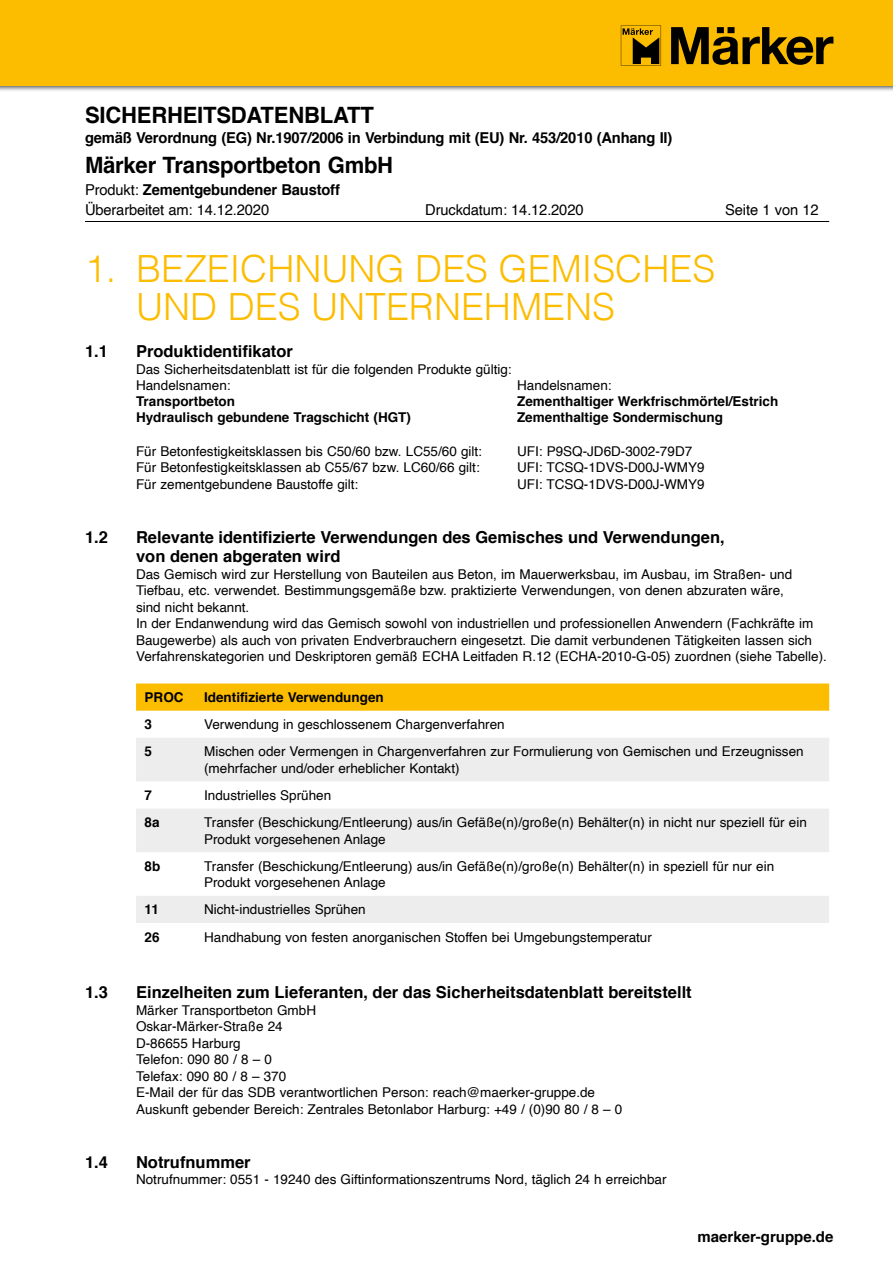
<style>
.page{position:relative;width:893px;height:1263px;background:#fff}
.page>*{position:absolute;margin:0;border:0;box-sizing:border-box;transform-origin:0 0}
.Überschrift_1{font:300 37.5px/37.5px "Helvetica";color:#fcbc00}
.t1{font:700 22.5px "Helvetica";letter-spacing:-.01em;color:#000}
.Überschrift_2{font:700 16.5px/19.5px "Helvetica";color:#000}
.t2{font:15px/19.5px "Helvetica";letter-spacing:-.01em;color:#000}
.t3{font:700 15px "Helvetica";letter-spacing:-.01em;color:#000}
.Text{font:13.5px/16.5px "Helvetica";color:#000}
.Text_ohne_Einzug{font:13.5px/16.5px "Helvetica";color:#000}
.Text-2{font:700 13.5px "Helvetica";color:#000}
.Text_ohne_Einzug_-_B{font:700 13.5px "Helvetica";color:#000}
.s1{font-weight:700}
</style>
<div class="page">
<div style="left:0;top:0;width:893px;height:92px;background:#000;opacity:.65"></div>
<div style="left:0;top:0;width:893px;height:85px;background:#fcbc00"></div>
<svg style="left:621px;top:26px;width:40px;height:40px"></svg>
<svg style="left:671px;top:27px;width:162px;height:38px"></svg>
<hr style="left:85px;top:221px;width:744px;height:1px;background:#000">
<svg style="left:136px;top:683px;width:693px;height:28px;background:#fcbe07"></svg>
<svg style="left:136px;top:738px;width:693px;height:114px;fill:#ededed"></svg>
<div style="left:136px;top:896px;width:693px;height:27px;background:#ededed"></div>
<h2 class="t1" style="left:85px;top:97px;width:290px">SICHERHEITSDATENBLATT</h2>
<p class="t3" style="left:85px;top:125px;width:589px">gemäß Verordnung (EG) Nr.1907/2006 in Verbindung mit (EU) Nr. 453/2010 (Anhang II)</p>
<h2 class="t1" style="left:85px;top:147px;width:310px">Märker Transportbeton GmbH</h2>
<p class="t2" style="left:85px;top:181px;width:256px">Produkt: <span class="s1">Zementgebundener Baustoff<br></span>Überarbeitet am: 14.12.2020</p>
<p class="t2" style="left:425px;top:200px;width:160px">Druckdatum: 14.12.2020</p>
<p class="t2" style="left:725px;top:200px;width:95px">Seite 1 von 12</p>
<p class="Überschrift_1" style="left:136px;top:247px;width:581px;text-indent:-51px">1. BEZEICHNUNG DES GEMISCHES<br>UND DES UNTERNEHMENS</p>
<p class="Überschrift_2" style="left:85px;top:342px;width:24px">1.1</p>
<p class="Überschrift_2" style="left:136px;top:342px;width:158px">Produktidentifikator</p>
<p class="Text" style="left:136px;top:361px;width:377px">Das Sicherheitsdatenblatt ist für die folgenden Produkte gültig:</p>
<p class="Text" style="left:136px;top:377px;width:96px">Handelsnamen:</p>
<p class="Text" style="left:517px;top:377px;width:96px">Handelsnamen:</p>
<p class="Text-2" style="left:136px;top:391px;width:101px">Transportbeton</p>
<p class="Text-2" style="left:517px;top:391px;width:263px">Zementhaltiger Werkfrischmörtel/Estrich</p>
<p class="Text-2" style="left:136px;top:407px;width:276px">Hydraulisch gebundene Tragschicht (HGT)</p>
<p class="Text-2" style="left:517px;top:407px;width:207px">Zementhaltige Sondermischung</p>
<p class="Text" style="left:136px;top:443px;width:347px">Für Betonfestigkeitsklassen bis C50/60 bzw. LC55/60 gilt:</p>
<p class="Text" style="left:517px;top:443px;width:177px">UFI: P9SQ-JD6D-3002-79D7</p>
<p class="Text" style="left:136px;top:459px;width:345px">Für Betonfestigkeitsklassen ab C55/67 bzw. LC60/66 gilt:</p>
<p class="Text" style="left:517px;top:459px;width:189px">UFI: TCSQ-1DVS-D00J-WMY9</p>
<p class="Text" style="left:136px;top:476px;width:224px">Für zementgebundene Baustoffe gilt:</p>
<p class="Text" style="left:517px;top:476px;width:189px">UFI: TCSQ-1DVS-D00J-WMY9</p>
<p class="Überschrift_2" style="left:85px;top:527px;width:24px">1.2</p>
<p class="Überschrift_2" style="left:136px;top:527px;width:590px">Relevante identifizierte Verwendungen des Gemisches und Verwendungen, von denen abgeraten wird</p>
<p class="Text" style="left:136px;top:566px;width:658px">Das Gemisch wird zur Herstellung von Bauteilen aus Beton, im Mauerwerksbau, im Ausbau, im Straßen- und<br>Tiefbau, etc. verwendet. Bestimmungsgemäße bzw. praktizierte Verwendungen, von denen abzuraten wäre, sind nicht bekannt.</p>
<p class="Text" style="left:136px;top:615px;width:692px">In der Endanwendung wird das Gemisch sowohl von industriellen und professionellen Anwendern (Fachkräfte im<br>Baugewerbe) als auch von privaten Endverbrauchern eingesetzt. Die damit verbundenen Tätigkeiten lassen sich<br>Verfahrenskategorien und Deskriptoren gemäß ECHA Leitfaden R.12 (ECHA-2010-G-05) zuordnen (siehe Tabelle).</p>
<p class="Text_ohne_Einzug_-_B" style="left:145px;top:686px;width:41px">PROC</p>
<p class="Text_ohne_Einzug_-_B" style="left:204px;top:686px;width:181px">Identifizierte Verwendungen</p>
<p class="Text_ohne_Einzug_-_B" style="left:145px;top:714px;width:9px">3</p>
<p class="Text_ohne_Einzug" style="left:204px;top:717px;width:302px">Verwendung in geschlossenem Chargenverfahren</p>
<p class="Text_ohne_Einzug_-_B" style="left:145px;top:741px;width:9px">5</p>
<p class="Text_ohne_Einzug" style="left:204px;top:744px;width:601px">Mischen oder Vermengen in Chargenverfahren zur Formulierung von Gemischen und Erzeugnissen (mehrfacher und/oder erheblicher Kontakt)</p>
<p class="Text_ohne_Einzug_-_B" style="left:145px;top:784px;width:9px">7</p>
<p class="Text_ohne_Einzug" style="left:204px;top:787px;width:129px">Industrielles Sprühen</p>
<p class="Text_ohne_Einzug_-_B" style="left:145px;top:811px;width:17px">8a</p>
<p class="Text_ohne_Einzug" style="left:204px;top:815px;width:604px">Transfer (Beschickung/Entleerung) aus/in Gefäße(n)/große(n) Behälter(n) in nicht nur speziell für ein<br>Produkt vorgesehenen Anlage</p>
<p class="Text_ohne_Einzug_-_B" style="left:145px;top:855px;width:17px">8b</p>
<p class="Text_ohne_Einzug" style="left:204px;top:858px;width:572px">Transfer (Beschickung/Entleerung) aus/in Gefäße(n)/große(n) Behälter(n) in speziell für nur ein<br>Produkt vorgesehenen Anlage</p>
<p class="Text_ohne_Einzug_-_B" style="left:145px;top:899px;width:16px">11</p>
<p class="Text_ohne_Einzug" style="left:204px;top:902px;width:163px">Nicht-industrielles Sprühen</p>
<p class="Text_ohne_Einzug_-_B" style="left:145px;top:926px;width:17px">26</p>
<p class="Text_ohne_Einzug" style="left:204px;top:929px;width:449px">Handhabung von festen anorganischen Stoffen bei Umgebungstemperatur</p>
<p class="Überschrift_2" style="left:85px;top:983px;width:24px">1.3</p>
<p class="Überschrift_2" style="left:136px;top:983px;width:557px">Einzelheiten zum Lieferanten, der das Sicherheitsdatenblatt bereitstellt</p>
<p class="Text" style="left:136px;top:1002px;width:182px">Märker Transportbeton GmbH</p>
<p class="Text" style="left:136px;top:1018px;width:148px">Oskar-Märker-Straße 24</p>
<p class="Text" style="left:136px;top:1035px;width:106px">D-86655 Harburg</p>
<p class="Text" style="left:136px;top:1051px;width:137px">Telefon: 090 80 / 8 – 0</p>
<p class="Text" style="left:136px;top:1068px;width:152px">Telefax: 090 80 / 8 – 370</p>
<p class="Text" style="left:136px;top:1084px;width:461px">E-Mail der für das SDB verantwortlichen Person: reach@maerker-gruppe.de</p>
<p class="Text" style="left:136px;top:1101px;width:488px">Auskunft gebender Bereich: Zentrales Betonlabor Harburg: +49 / (0)90 80 / 8 – 0</p>
<p class="Überschrift_2" style="left:85px;top:1152px;width:24px">1.4</p>
<p class="Überschrift_2" style="left:136px;top:1152px;width:116px">Notrufnummer</p>
<p class="Text" style="left:136px;top:1171px;width:532px">Notrufnummer: 0551 - 19240 des Giftinformationszentrums Nord, täglich 24 h erreichbar</p>
<p class="t3" style="left:698px;top:1225px;width:137px">maerker-gruppe.de</p>
</div>
